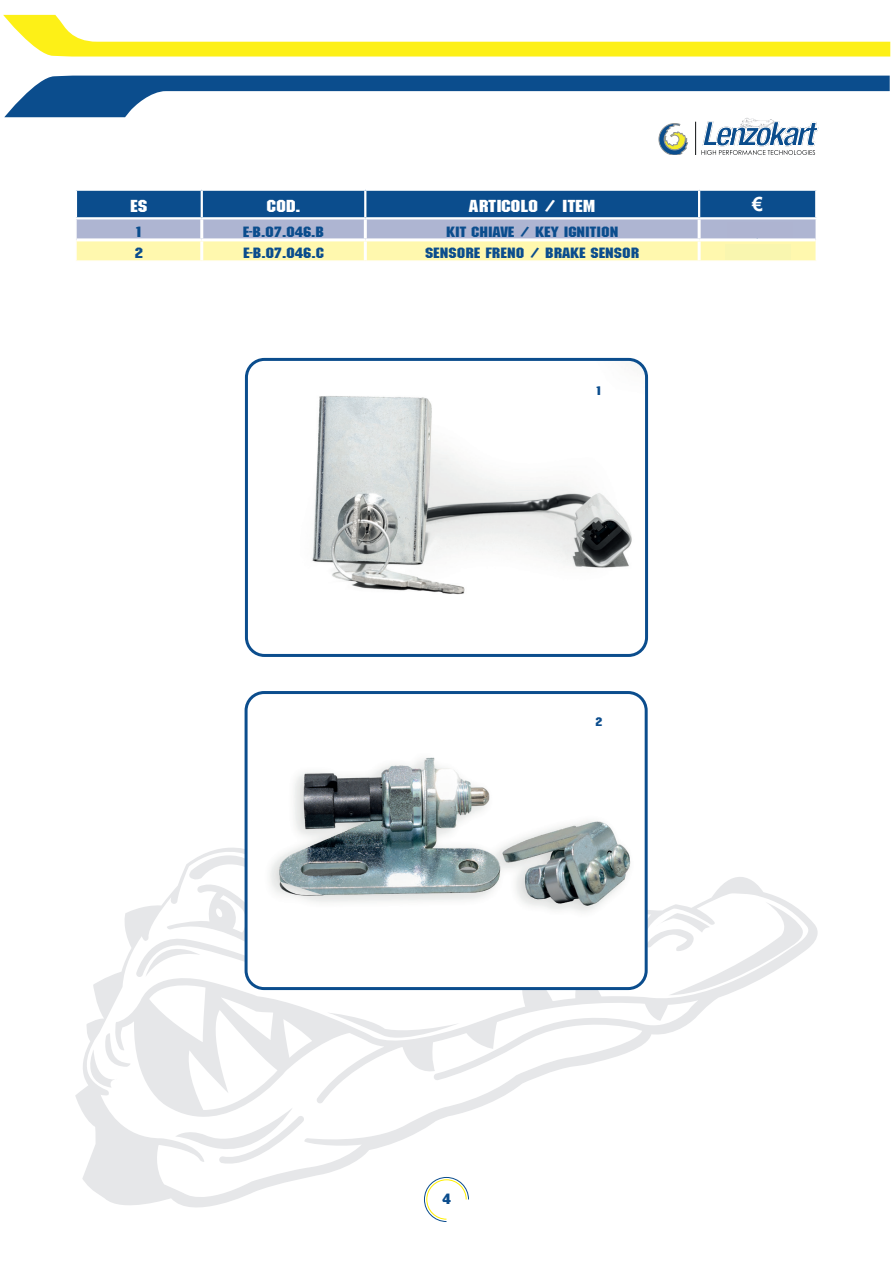
<style>
.page{position:relative;width:893px;height:1263px;background:#fff}
.page>*{position:absolute;margin:0;border:0;box-sizing:border-box;transform-origin:0 0}
.t1{font:21px "ATROX";color:#fff}
.t2{font:700 19.5px "Arial";color:#fff}
.t3{font:18px "ATROX";color:#0b4d8d}
.t4{font:15px "ATROX";color:#0b4d8d}
</style>
<div class="page">
<svg style="left:75px;top:846px;width:743px;height:362px"></svg>
<svg style="left:3px;top:15px;width:887px;height:42px"></svg>
<svg style="left:424px;top:1176px;width:45px;height:46px"></svg>
<div style="left:246px;top:692px;width:400px;height:296px;background:#fff;border-radius:18px"></div>
<img style="left:246px;top:695px;width:398px;height:217px">
<div style="left:245px;top:691px;width:403px;height:299px;border:3px solid #0b4d8d;border-radius:18px"></div>
<img style="left:256px;top:362px;width:388px;height:233px">
<div style="left:245px;top:358px;width:403px;height:299px;border:3px solid #0b4d8d;border-radius:18px"></div>
<svg style="left:4px;top:76px;width:886px;height:79px"></svg>
<svg style="left:77px;top:191px;width:738px;height:69px;background:#809cab"></svg>
<hr style="left:200px;top:219px;width:3px;height:19px;background:#fff">
<hr style="left:364px;top:219px;width:3px;height:19px;background:#fff">
<hr style="left:698px;top:219px;width:3px;height:19px;background:#fff">
<hr style="left:77px;top:238px;width:125px;height:3px;background:#fff">
<hr style="left:202px;top:238px;width:163px;height:3px;background:#fff">
<hr style="left:200px;top:241px;width:3px;height:19px;background:#fff">
<hr style="left:365px;top:238px;width:334px;height:3px;background:#fff">
<hr style="left:364px;top:241px;width:3px;height:19px;background:#fff">
<hr style="left:699px;top:238px;width:116px;height:3px;background:#fff">
<hr style="left:698px;top:241px;width:3px;height:19px;background:#fff">
<hr style="left:201px;top:191px;width:2px;height:26px;background:#fff">
<hr style="left:364px;top:191px;width:2px;height:26px;background:#fff">
<hr style="left:698px;top:191px;width:2px;height:26px;background:#fff">
<hr style="left:75px;top:217px;width:127px;height:2px;background:#fff">
<hr style="left:202px;top:217px;width:163px;height:2px;background:#fff">
<hr style="left:365px;top:217px;width:334px;height:2px;background:#fff">
<hr style="left:699px;top:217px;width:118px;height:2px;background:#fff">
<div style="left:728px;top:222px;width:65px;height:16px;background:#aeb4d1"></div>
<div style="left:725px;top:244px;width:65px;height:16px;background:#f9f6af"></div>
<p class="t1" style="left:130px;top:196px;width:19px">es</p>
<p class="t1" style="left:267px;top:196px;width:35px">cod.</p>
<p class="t1" style="left:469px;top:196px;width:128px">articolo / ITEM</p>
<p class="t2" style="left:752px;top:190px;width:12px">€</p>
<p class="t3" style="left:135px;top:222px;width:10px">1</p>
<p class="t3" style="left:243px;top:222px;width:83px">E-B.07.046.B</p>
<p class="t3" style="left:446px;top:222px;width:174px">KIT CHIAVE / KEY IGNITION</p>
<p class="t3" style="left:135px;top:243px;width:10px">2</p>
<p class="t3" style="left:243px;top:243px;width:83px">E-B.07.046.C</p>
<p class="t3" style="left:425px;top:243px;width:216px">SENSORE FRENO / BRAKE SENSOR</p>
<p class="t4" style="left:596px;top:383px;width:8px">1</p>
<p class="t4" style="left:596px;top:714px;width:8px">2</p>
<p class="t3" style="left:442px;top:1190px;width:10px">4</p>
</div>
